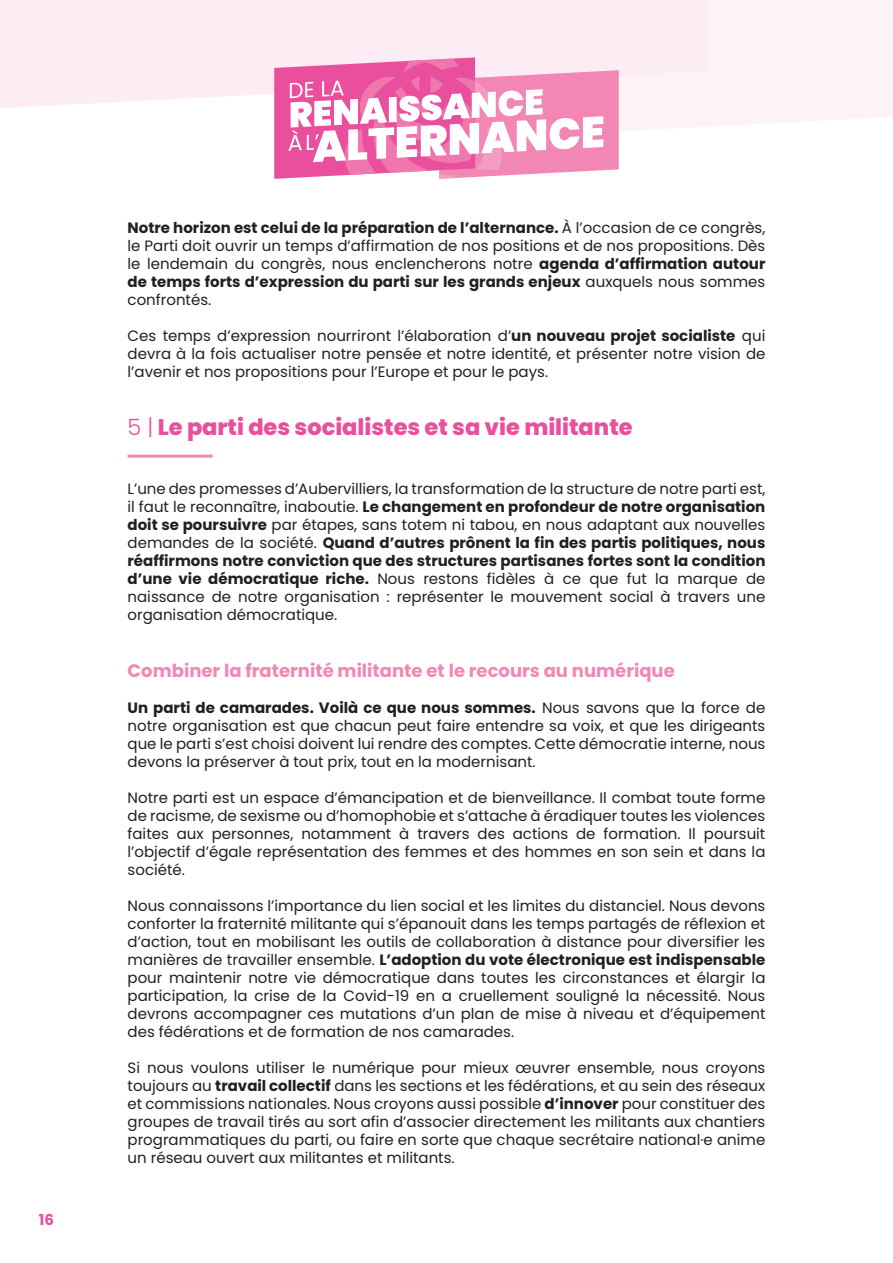
<style>
.page{position:relative;width:893px;height:1263px;background:#fff}
.page>*{position:absolute;margin:0;border:0;box-sizing:border-box;transform-origin:0 0}
.t1{font:800 22.5px "Poppins";color:#ea4f9d}
.t2{font:700 18px "Poppins";color:#f287b6}
.t3{font:15px/18px "Poppins";color:#231f20;text-align:justify}
.t4{font:700 15px "Poppins";color:#ea4f9d}
.s1{font-weight:700}
.s2{font-weight:300}
</style>
<div class="page">
<svg style="left:619px;top:0;width:274px;height:131px;fill:#fdf3f7"></svg>
<svg style="left:0;top:0;width:708px;height:117px;background:#fceef5"></svg>
<svg style="left:274px;top:57px;width:345px;height:122px"></svg>
<hr style="left:128px;top:455px;width:85px;height:3px;background:#f287b6">
<p class="t4" style="left:39px;top:1211px;width:17px">16</p>
<p class="t3" style="left:128px;top:218px;width:639px"><span class="s1">Notre horizon est celui de la préparation de l’alternance.</span> À l’occasion de ce congrès, le Parti doit ouvrir un temps d’affirmation de nos positions et de nos propositions. Dès le lendemain du congrès, nous enclencherons notre <span class="s1">agenda d’affirmation autour de temps forts d’expression du parti sur les grands enjeux</span> auxquels nous sommes confrontés.</p>
<p class="t3" style="left:128px;top:326px;width:639px">Ces temps d’expression nourriront l’élaboration d’<span class="s1">un nouveau projet socialiste</span> qui devra à la fois actualiser notre pensée et notre identité, et présenter notre vision de l’avenir et nos propositions pour l’Europe et pour le pays.</p>
<h1 class="t1" style="left:128px;top:414px;width:507px"><span class="s2">5 |</span> Le parti des socialistes et sa vie militante</h1>
<p class="t3" style="left:128px;top:479px;width:639px">L’une des promesses d’Aubervilliers, la transformation de la structure de notre parti est, il faut le reconnaître, inaboutie. <span class="s1">Le changement en profondeur de notre organisation doit se poursuivre</span> par étapes, sans totem ni tabou, en nous adaptant aux nouvelles demandes de la société. <span class="s1">Quand d’autres prônent la fin des partis politiques, nous réaffirmons notre conviction que des structures partisanes fortes sont la condition d’une vie démocratique riche.</span> Nous restons fidèles à ce que fut la marque de naissance de notre organisation : représenter le mouvement social à travers une organisation démocratique.</p>
<p class="t2" style="left:128px;top:660px;width:549px">Combiner la fraternité militante et le recours au numérique</p>
<p class="t3" style="left:128px;top:698px;width:639px"><span class="s1">Un parti de camarades. Voilà ce que nous sommes.</span> Nous savons que la force de notre organisation est que chacun peut faire entendre sa voix, et que les dirigeants que le parti s’est choisi doivent lui rendre des comptes. Cette démocratie interne, nous devons la préserver à tout prix, tout en la modernisant.</p>
<p class="t3" style="left:128px;top:788px;width:639px">Notre parti est un espace d’émancipation et de bienveillance. Il combat toute forme de racisme, de sexisme ou d’homophobie et s’attache à éradiquer toutes les violences faites aux personnes, notamment à travers des actions de formation. Il poursuit l’objectif d’égale représentation des femmes et des hommes en son sein et dans la société.</p>
<p class="t3" style="left:128px;top:896px;width:639px">Nous connaissons l’importance du lien social et les limites du distanciel. Nous devons conforter la fraternité militante qui s’épanouit dans les temps partagés de réflexion et d’action, tout en mobilisant les outils de collaboration à distance pour diversifier les manières de travailler ensemble. <span class="s1">L’adoption du vote électronique est indispensable </span>pour maintenir notre vie démocratique dans toutes les circonstances et élargir la participation, la crise de la Covid-19 en a cruellement souligné la nécessité. Nous devrons accompagner ces mutations d’un plan de mise à niveau et d’équipement des fédérations et de formation de nos camarades.</p>
<p class="t3" style="left:128px;top:1058px;width:639px">Si nous voulons utiliser le numérique pour mieux œuvrer ensemble, nous croyons toujours au <span class="s1">travail collectif</span> dans les sections et les fédérations, et au sein des réseaux et commissions nationales. Nous croyons aussi possible <span class="s1">d’innover</span> pour constituer des groupes de travail tirés au sort afin d’associer directement les militants aux chantiers programmatiques du parti, ou faire en sorte que chaque secrétaire national·e anime un réseau ouvert aux militantes et militants.</p>
</div>
